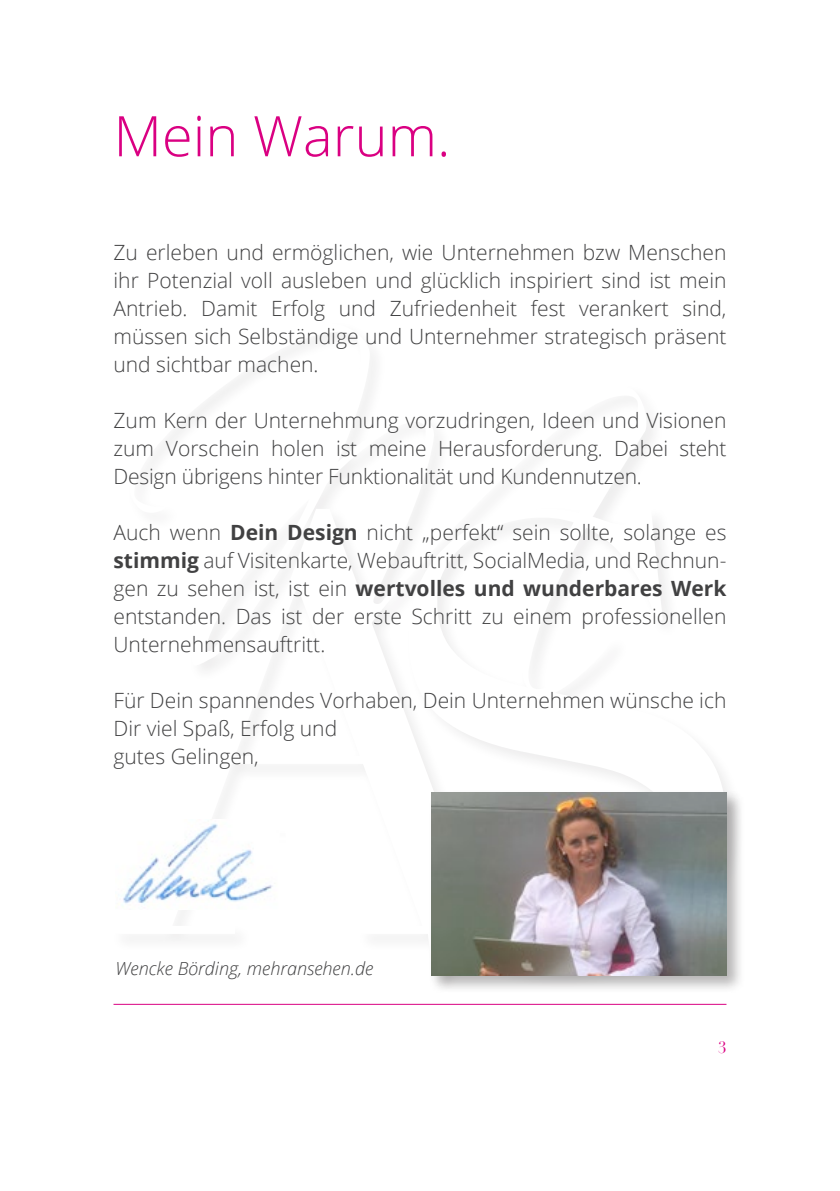
<style>
.page{position:relative;width:840px;height:1191px;background:#fff}
.page>*{position:absolute;margin:0;border:0;box-sizing:border-box;transform-origin:0 0}
.t1{font:300 56px "Open Sans";color:#da0082}
.t2{font:300 21px/28px "Open Sans";color:#414142;text-align:justify}
.t3{font:italic 300 18px "Open Sans";color:#414142}
.t4{font:16px "Didot";color:#da0082}
.s1{font-weight:700}
</style>
<div class="page">
<hr style="left:113px;top:1004px;width:613px;height:1px;background:#da0082">
<svg style="left:407px;top:520px;width:320px;height:421px"></svg>
<svg style="left:151px;top:333px;width:495px;height:366px"></svg>
<img style="left:123px;top:823px;width:150px;height:81px">
<div style="left:428px;top:789px;width:317px;height:205px;background:#231f20;opacity:.33"></div>
<img style="left:431px;top:792px;width:295px;height:183px">
<h1 class="t1" style="left:113px;top:98px;width:338px">Mein Warum.</h1>
<p class="t2" style="left:113px;top:238px;width:614px">Zu erleben und ermöglichen, wie Unternehmen bzw Menschen ihr Potenzial voll ausleben und glücklich inspiriert sind ist mein Antrieb. Damit Erfolg und Zufriedenheit fest verankert sind, müssen sich Selbständige und Unternehmer strategisch präsent und sichtbar machen.</p>
<p class="t2" style="left:113px;top:406px;width:614px">Zum Kern der Unternehmung vorzudringen, Ideen und Visionen zum Vorschein holen ist meine Herausforderung. Dabei steht Design übrigens hinter Funktionalität und Kundennutzen.</p>
<p class="t2" style="left:113px;top:518px;width:614px">Auch wenn <span class="s1">Dein Design</span> nicht „perfekt“ sein sollte, solange es <span class="s1">stimmig</span> auf Visitenkarte, Webauftritt, SocialMedia, und Rechnun&shy;gen zu sehen ist, ist ein <span class="s1">wertvolles und wunderbares Werk </span>entstanden. Das ist der erste Schritt zu einem professionellen Unternehmensauftritt.</p>
<p class="t2" style="left:113px;top:686px;width:614px;text-align:left">Für Dein spannendes Vorhaben, Dein Unternehmen wünsche ich<br>Dir viel Spaß, Erfolg und<br>gutes Gelingen,</p>
<p class="t3" style="left:116px;top:956px;width:259px">Wencke Börding, mehransehen.de</p>
<p class="t4" style="left:717px;top:1037px;width:10px">3</p>
</div>
